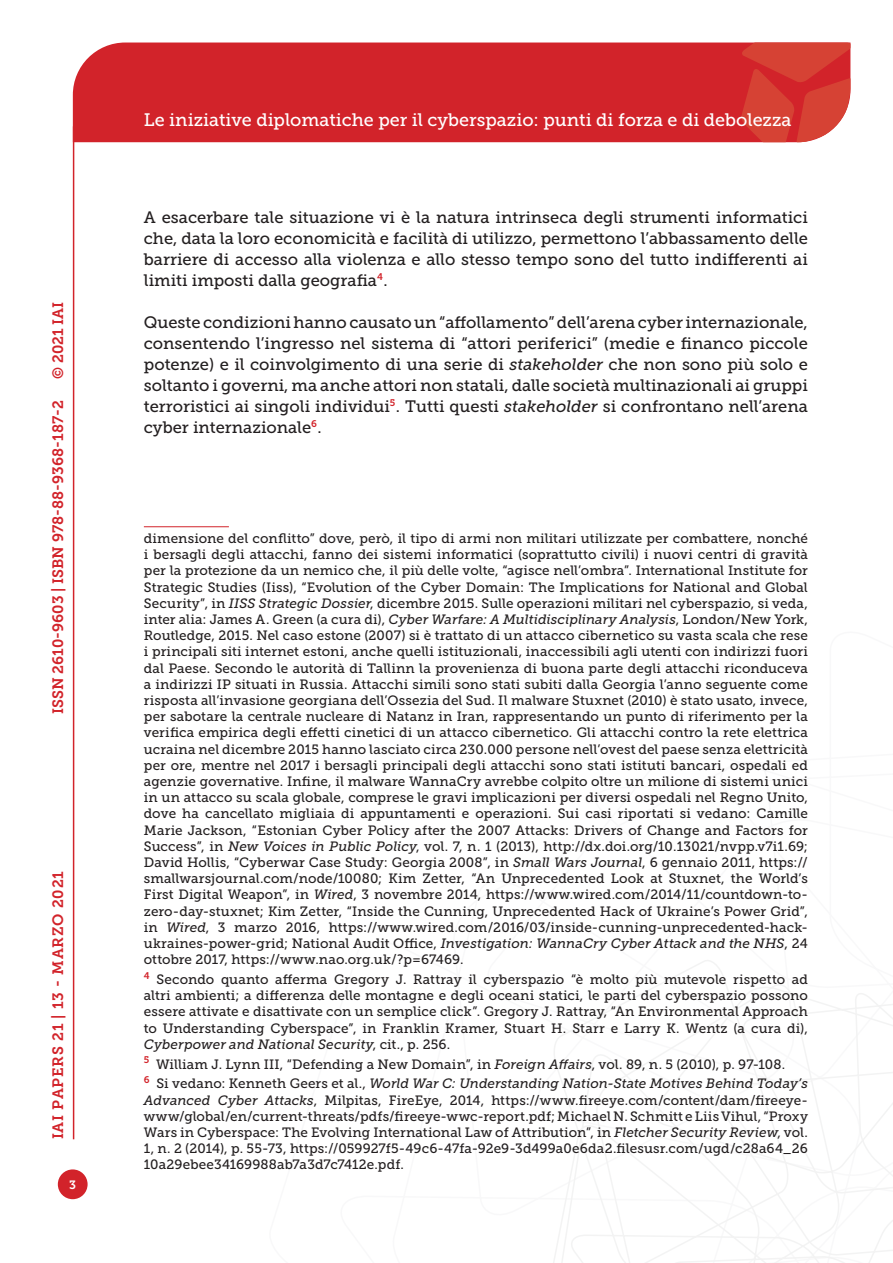
<style>
.page{position:relative;width:893px;height:1263px;background:#fff}
.page>*{position:absolute;margin:0;border:0;box-sizing:border-box;transform-origin:0 0}
.t1{font:18px "Museo Slab 500";color:#fff}
.Testo{font:16.5px/21px "Museo Slab 500";color:#231f20;text-align:justify}
.t2{font:15px "Museo Slab 700";color:#d2232a}
.t3{font:15px "Museo Slab 700";letter-spacing:.05em;color:#d2232a}
.Nota{font:13.5px/16.2px "Museo Slab 500";letter-spacing:.01em;color:#231f20;text-align:justify}
.t4{font:12px "Museo Slab 700";color:#fff}
.s1{font-style:italic}
</style>
<div class="page">
<svg style="left:553px;top:960px;width:340px;height:303px"></svg>
<div style="left:73px;top:43px;width:668px;height:99px;background:#d2232a"></div>
<svg style="left:741px;top:43px;width:109px;height:99px;background:#d6433b"></svg>
<div style="left:58px;top:1169px;width:30px;height:30px;background:#d2232a;border-radius:50%"></div>
<hr style="left:73px;top:126px;width:1px;height:1013px;background:#d2232a">
<hr style="left:144px;top:526px;width:85px;height:1px;background:#d2232a">
<p class="t2" style="left:50px;top:379px;width:79px;rotate:-90deg">© 2021 IAI</p>
<p class="t2" style="left:49px;top:714px;width:315px;rotate:-90deg">ISSN 2610-9603 | ISBN 978-88-9368-187-2</p>
<p class="t3" style="left:50px;top:1139px;width:270px;rotate:-90deg">IAI PAPERS 21 | 13 - MARZO 2021</p>
<p class="t4" style="left:69px;top:1178px;width:8px">3</p>
<h1 class="t1" style="left:144px;top:110px;width:649px">Le iniziative diplomatiche per il cyberspazio: punti di forza e di debolezza</h1>
<p class="Testo" style="left:144px;top:207px;width:666px">A esacerbare tale situazione vi è la natura intrinseca degli strumenti informatici che, data la loro economicità e facilità di utilizzo, permettono l’abbassamento delle barriere di accesso alla violenza e allo stesso tempo sono del tutto indifferenti ai limiti imposti dalla geografia<sup>4</sup>.</p>
<p class="Testo" style="left:144px;top:312px;width:666px">Queste condizioni hanno causato un “affollamento” dell’arena cyber internazionale, consentendo l’ingresso nel sistema di “attori periferici” (medie e financo piccole potenze) e il coinvolgimento di una serie di <span class="s1">stakeholder</span> che non sono più solo e soltanto i governi, ma anche attori non statali, dalle società multinazionali ai gruppi terroristici ai singoli individui<sup>5</sup>. Tutti questi <span class="s1">stakeholder</span> si confrontano nell’arena cyber internazionale<sup>6</sup>.</p>
<p class="Nota" style="left:144px;top:530px;width:666px">dimensione del conflitto” dove, però, il tipo di armi non militari utilizzate per combattere, nonché i bersagli degli attacchi, fanno dei sistemi informatici (soprattutto civili) i nuovi centri di gravità per la protezione da un nemico che, il più delle volte, “agisce nell’ombra”. International Institute for Strategic Studies (Iiss), “Evolution of the Cyber Domain: The Implications for National and Global Security”, in <span class="s1">IISS Strategic Dossier</span>, dicembre 2015. Sulle operazioni militari nel cyberspazio, si veda, inter alia: James A. Green (a cura di), <span class="s1">Cyber Warfare: A Multidisciplinary Analysis</span>, London/New York, Routledge, 2015. Nel caso estone (2007) si è trattato di un attacco cibernetico su vasta scala che rese i principali siti internet estoni, anche quelli istituzionali, inaccessibili agli utenti con indirizzi fuori dal Paese. Secondo le autorità di Tallinn la provenienza di buona parte degli attacchi riconduceva a indirizzi IP situati in Russia. Attacchi simili sono stati subiti dalla Georgia l’anno seguente come risposta all’invasione georgiana dell’Ossezia del Sud. Il malware Stuxnet (2010) è stato usato, invece, per sabotare la centrale nucleare di Natanz in Iran, rappresentando un punto di riferimento per la verifica empirica degli effetti cinetici di un attacco cibernetico. Gli attacchi contro la rete elettrica ucraina nel dicembre 2015 hanno lasciato circa 230.000 persone nell’ovest del paese senza elettricità per ore, mentre nel 2017 i bersagli principali degli attacchi sono stati istituti bancari, ospedali ed agenzie governative. Infine, il malware WannaCry avrebbe colpito oltre un milione di sistemi unici in un attacco su scala globale, comprese le gravi implicazioni per diversi ospedali nel Regno Unito, dove ha cancellato migliaia di appuntamenti e operazioni. Sui casi riportati si vedano: Camille Marie Jackson, “Estonian Cyber Policy after the 2007 Attacks: Drivers of Change and Factors for Success”, in <span class="s1">New Voices in Public Policy</span>, vol. 7, n. 1 (2013), http://dx.doi.org/10.13021/nvpp.v7i1.69; David Hollis, “Cyberwar Case Study: Georgia 2008”, in <span class="s1">Small Wars Journal</span>, 6 gennaio 2011, https:// smallwarsjournal.com/node/10080; Kim Zetter, “An Unprecedented Look at Stuxnet, the World’s First Digital Weapon”, in <span class="s1">Wired</span>, 3 novembre 2014, https://www.wired.com/2014/11/countdown-to&shy;zero-day-stuxnet; Kim Zetter, “Inside the Cunning, Unprecedented Hack of Ukraine’s Power Grid”, in <span class="s1">Wired</span>, 3 marzo 2016, https://www.wired.com/2016/03/inside-cunning-unprecedented-hack&shy;ukraines-power-grid; National Audit Office, <span class="s1">Investigation: WannaCry Cyber Attack and the NHS</span>, 24 ottobre 2017, https://www.nao.org.uk/?p=67469.</p>
<p class="Nota" style="left:144px;top:971px;width:666px"><sup>4</sup> Secondo quanto afferma Gregory J. Rattray il cyberspazio “è molto più mutevole rispetto ad altri ambienti; a differenza delle montagne e degli oceani statici, le parti del cyberspazio possono essere attivate e disattivate con un semplice click”. Gregory J. Rattray, “An Environmental Approach to Understanding Cyberspace”, in Franklin Kramer, Stuart H. Starr e Larry K. Wentz (a cura di), <span class="s1">Cyberpower and National Security</span>, cit., p. 256.</p>
<p class="Nota" style="left:144px;top:1056px;width:643px"><sup>5</sup> William J. Lynn III, “Defending a New Domain”, in <span class="s1">Foreign Affairs</span>, vol. 89, n. 5 (2010), p. 97-108.</p>
<p class="Nota" style="left:144px;top:1076px;width:666px"><sup>6</sup> Si vedano: Kenneth Geers et al., <span class="s1">World War C: Understanding Nation-State Motives Behind Today’s Advanced Cyber Attacks</span>, Milpitas, FireEye, 2014, https://www.fireeye.com/content/dam/fireeye&shy;www/global/en/current-threats/pdfs/fireeye-wwc-report.pdf; Michael N. Schmitt e Liis Vihul, “Proxy Wars in Cyberspace: The Evolving International Law of Attribution”, in <span class="s1">Fletcher Security Review</span>, vol.<br>1, n. 2 (2014), p. 55-73, https://059927f5-49c6-47fa-92e9-3d499a0e6da2.filesusr.com/ugd/c28a64_26<br>10a29ebee34169988ab7a3d7c7412e.pdf.</p>
</div>
